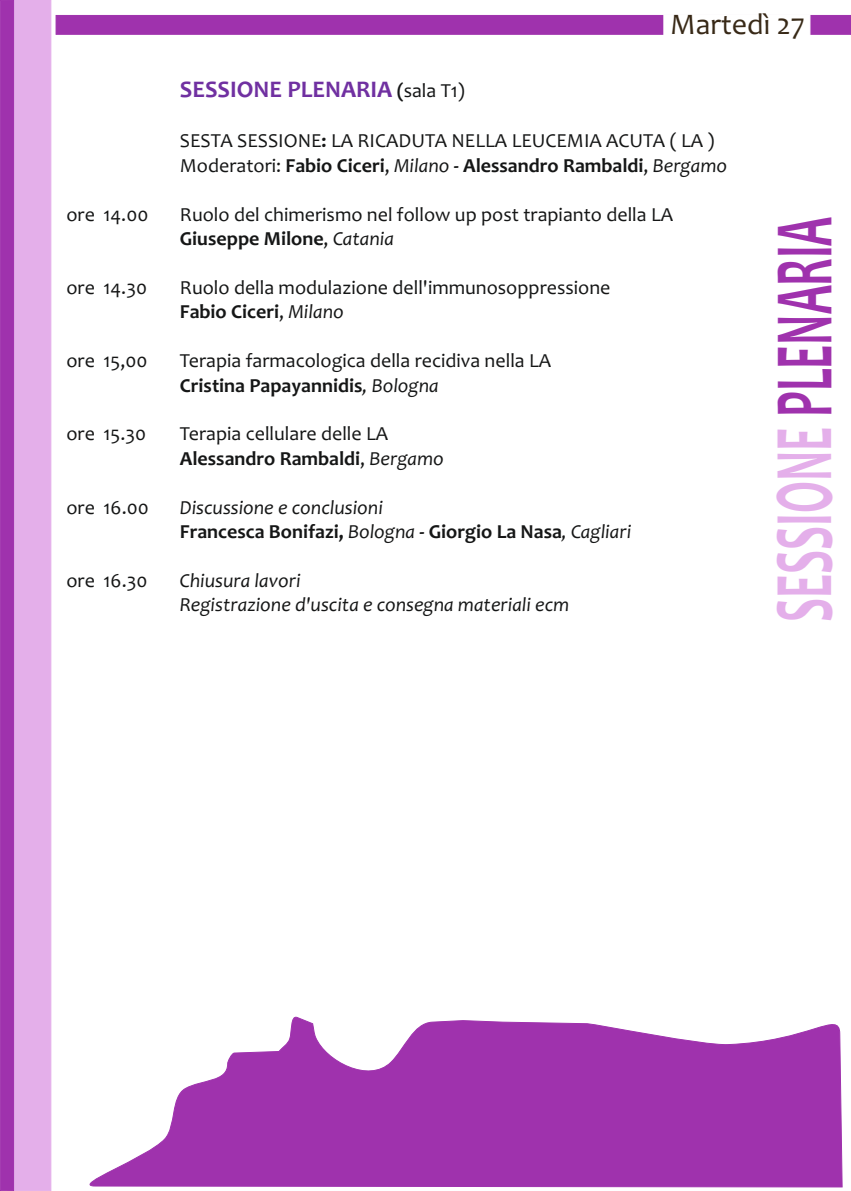
<style>
.page{position:relative;width:851px;height:1191px;background:#fff}
.page>*{position:absolute;margin:0;border:0;box-sizing:border-box;transform-origin:0 0}
.t1{font:700 84px "Candara";color:#e4afea;scale:.55 1}
.t2{font:30px "Candara";color:#382917}
.t3{font:700 24px "Candara";color:#7030a1}
.t4{font:20px/24.4px "Candara";color:#151616}
.t5{font:italic 20px/24.4px "Candara";color:#151616}
.s1{font-size:20px;color:#151616}
.s2{font-weight:400;font-size:20px;color:#151616}
.s3{font-weight:700}
.s4{font-style:italic}
.s5{font-weight:700;font-style:normal}
.s6{color:#9f32ad}
</style>
<div class="page">
<div style="left:14px;top:0;width:37px;height:1191px;background:#e4afea"></div>
<svg style="left:0;top:0;width:14px;height:1191px;background:#9f33ad"></svg>
<svg style="left:56px;top:15px;width:794px;height:20px"></svg>
<svg style="left:89px;top:1016px;width:753px;height:171px;fill:#9f32ad"></svg>
<h2 class="t2" style="left:670px;top:12px;width:136px">Martedì 27</h2>
<p class="t3" style="left:180px;top:80px;width:286px">SESSIONE PLENARIA <span class="s1">(</span><span class="s2">sala T1)</span></p>
<p class="t4" style="left:180px;top:131px;width:548px">SESTA SESSIONE<span class="s3">:</span> LA RICADUTA NELLA LEUCEMIA ACUTA ( LA )<br>Moderatori: <span class="s3">Fabio Ciceri</span>, <span class="s4">Milano</span> <span class="s3">- Alessandro Rambaldi</span>, <span class="s4">Bergamo</span></p>
<p class="t4" style="left:66px;top:204px;width:83px">ore 14.00</p>
<p class="t4" style="left:180px;top:204px;width:494px">Ruolo del chimerismo nel follow up post trapianto della LA<br><span class="s3">Giuseppe Milone</span>, <span class="s4">Catania</span></p>
<p class="t4" style="left:66px;top:277px;width:82px">ore 14.30</p>
<p class="t4" style="left:180px;top:277px;width:432px">Ruolo della modulazione dell'immunosoppressione<br><span class="s3">Fabio Ciceri</span>, <span class="s4">Milano</span></p>
<p class="t4" style="left:66px;top:350px;width:83px">ore 15,00</p>
<p class="t4" style="left:180px;top:350px;width:373px">Terapia farmacologica della recidiva nella LA<br><span class="s3">Cristina Papayannidis</span><span class="s4">, Bologna</span></p>
<p class="t4" style="left:66px;top:424px;width:81px">ore 15.30</p>
<p class="t4" style="left:180px;top:424px;width:265px">Terapia cellulare delle LA<br><span class="s3">Alessandro Rambaldi</span>, <span class="s4">Bergamo</span></p>
<p class="t4" style="left:66px;top:497px;width:84px">ore 16.00</p>
<p class="t5" style="left:180px;top:497px;width:453px">Discussione e conclusioni<br><span class="s5">Francesca Bonifazi,</span> Bologna <span class="s5">- Giorgio La Nasa</span>, Cagliari</p>
<p class="t4" style="left:66px;top:570px;width:82px">ore 16.30</p>
<p class="t5" style="left:180px;top:570px;width:391px">Chiusura lavori<br>Registrazione d'uscita e consegna materiali ecm</p>
<h1 class="t1" style="left:770px;top:622px;width:739px;rotate:-90deg">SESSIONE <span class="s6">PLENARIA</span></h1>
</div>
